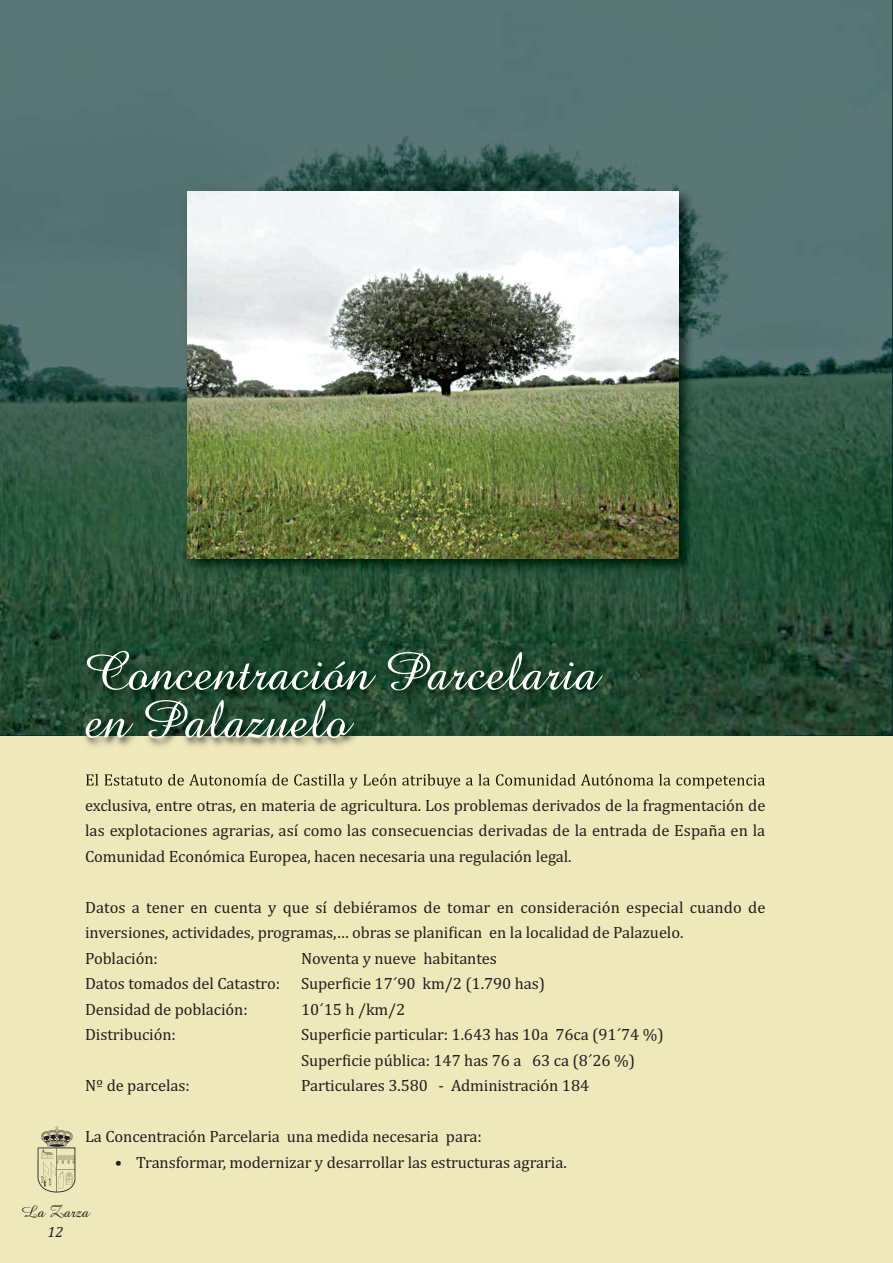
<style>
.page{position:relative;width:893px;height:1263px;background:#fff}
.page>*{position:absolute;margin:0;border:0;box-sizing:border-box;transform-origin:0 0}
.t1{font:54px/48px "Amazone BT";color:#fff}
.t2{font:16.5px/25.5px "Cambria";letter-spacing:-.005em;color:#231f20}
.t3{font:16.5px "Amazone BT";color:#231f20}
.t4{font:italic 15px "Cambria";color:#231f20}
</style>
<div class="page">
<div style="left:0;top:680px;width:892px;height:583px;background:#eee8ba"></div>
<img style="left:0;top:0;width:892px;height:735px">
<img style="left:37px;top:1127px;width:39px;height:66px">
<img style="left:75px;top:642px;width:709px;height:145px">
<img style="left:86px;top:774px;width:47px;height:11px">
<img style="left:181px;top:185px;width:517px;height:393px">
<img style="left:187px;top:191px;width:492px;height:367px">
<h1 class="t1" style="left:85px;top:655px;width:514px">Concentración Parcelaria en Palazuelo</h1>
<p class="t2" style="left:85px;top:794px;width:682px;text-align:justify">exclusiva, entre otras, en materia de agricultura. Los problemas derivados de la fragmentación de las explotaciones agrarias, así como las consecuencias derivadas de la entrada de España en la Comunidad Económica Europea, hacen necesaria una regulación legal.</p>
<p class="t2" style="left:85px;top:896px;width:682px">Datos a tener en cuenta y que sí debiéramos de tomar en consideración especial cuando de inversiones, actividades, programas,… obras se planifican en la localidad de Palazuelo.<br>Población:</p>
<p class="t2" style="left:301px;top:947px;width:197px">Noventa y nueve habitantes</p>
<p class="t2" style="left:85px;top:973px;width:197px">Datos tomados del Catastro:</p>
<p class="t2" style="left:301px;top:973px;width:245px">Superficie 17´90 km/2 (1.790 has)</p>
<p class="t2" style="left:85px;top:998px;width:164px">Densidad de población:</p>
<p class="t2" style="left:301px;top:998px;width:106px">10´15 h /km/2</p>
<p class="t2" style="left:85px;top:1024px;width:92px">Distribución:</p>
<p class="t2" style="left:301px;top:1024px;width:364px">Superficie particular: 1.643 has 10a 76ca (91´74 %)<br>Superficie pública: 147 has 76 a 63 ca (8´26 %)</p>
<p class="t2" style="left:85px;top:1075px;width:106px">Nº de parcelas:</p>
<p class="t2" style="left:301px;top:1075px;width:290px">Particulares 3.580 ‐ Administración 184</p>
<p class="t2" style="left:85px;top:1126px;width:398px">La Concentración Parcelaria una medida necesaria para:</p>
<p class="t2" style="left:115px;top:1151px;width:453px">• Transformar, modernizar y desarrollar las estructuras agraria.</p>
<p class="t3" style="left:22px;top:1206px;width:69px">La Zarza</p>
<p class="t4" style="left:48px;top:1226px;width:17px">12</p>
</div>
